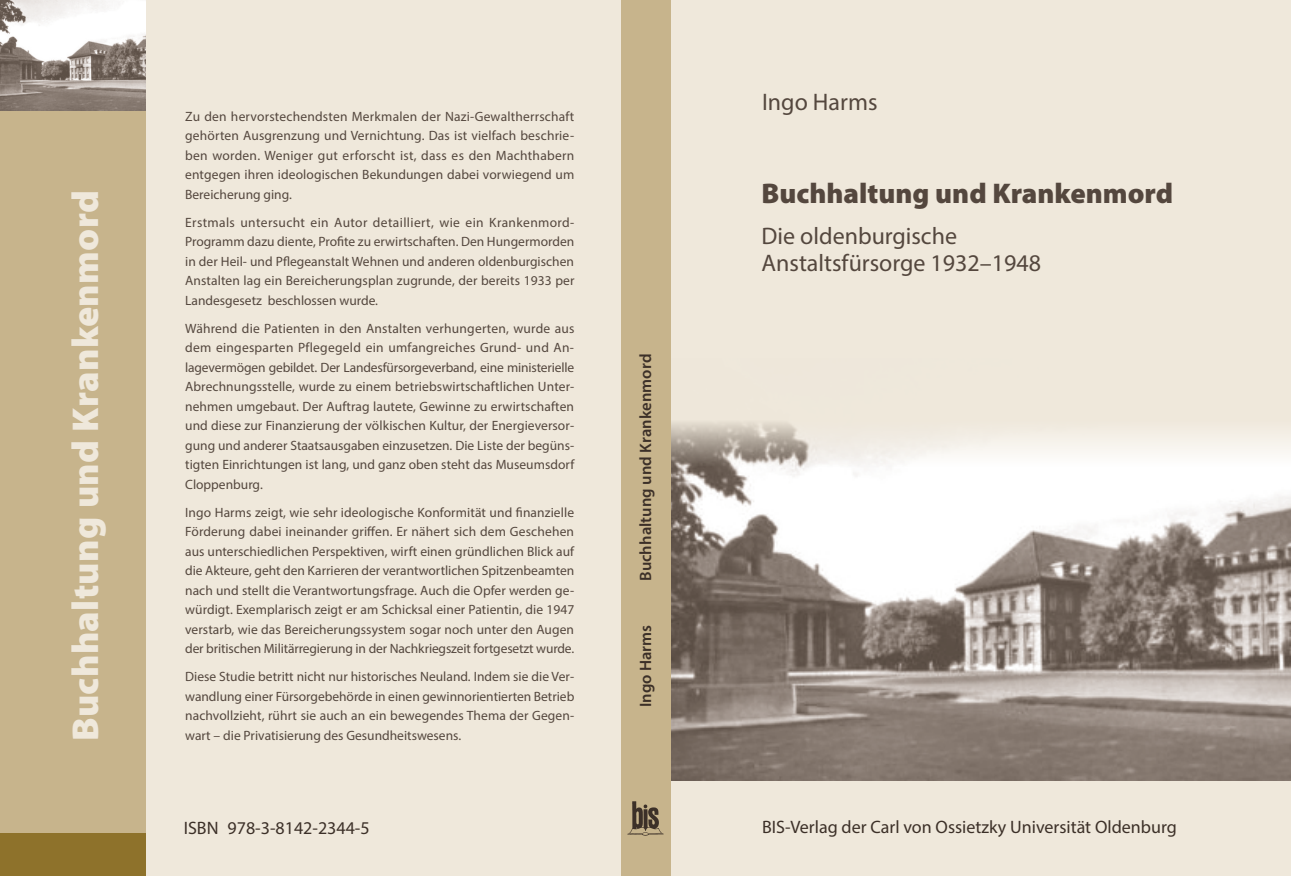
<style>
.page{position:relative;width:1291px;height:876px;background:#efe8db}
.page>*{position:absolute;margin:0;border:0;box-sizing:border-box;transform-origin:0 0}
.t1{font:900 37.5px "Myriad Pro";letter-spacing:.01em;color:#efe8db}
.t2{font:900 28.5px "Myriad Pro";color:#54473e}
.t3{font:24px "Myriad Pro";color:#54473e}
.t4{font:18px "Myriad Pro";color:#3c3028}
.t5{font:600 16.5px "Myriad Pro";letter-spacing:.005em;color:#3c3028}
.t6{font:13.5px/19.5px "Myriad Pro";color:#54473e;text-align:justify}
</style>
<div class="page">
<img style="left:670px;top:358px;width:621px;height:422px">
<div style="left:0;top:0;width:145px;height:876px;background:#c7b48c"></div>
<img style="left:0;top:0;width:145px;height:111px">
<div style="left:621px;top:0;width:49px;height:876px;background:#c7b48c"></div>
<img style="left:627px;top:802px;width:36px;height:33px">
<div style="left:0;top:834px;width:145px;height:42px;background:#8e722b"></div>
<p class="t1" style="left:64px;top:741px;width:553px;rotate:-90deg">Buchhaltung und Krankenmord</p>
<p class="t6" style="left:185px;top:106px;width:391px">Zu den hervorstechendsten Merkmalen der Nazi-Gewaltherrschaft gehörten Ausgrenzung und Vernichtung. Das ist vielfach beschrie&shy;ben worden. Weniger gut erforscht ist, dass es den Machthabern entgegen ihren ideologischen Bekundungen dabei vorwiegend um Bereicherung ging.</p>
<p class="t6" style="left:185px;top:212px;width:391px">Erstmals untersucht ein Autor detailliert, wie ein Krankenmord-Programm dazu diente, Profite zu erwirtschaften. Den Hungermorden in der Heil- und Pflegeanstalt Wehnen und anderen oldenburgischen Anstalten lag ein Bereicherungsplan zugrunde, der bereits 1933 per Landesgesetz beschlossen wurde.</p>
<p class="t6" style="left:185px;top:318px;width:391px">Während die Patienten in den Anstalten verhungerten, wurde aus dem eingesparten Pflegegeld ein umfangreiches Grund- und An&shy;lagevermögen gebildet. Der Landesfürsorgeverband, eine ministerielle Abrechnungsstelle, wurde zu einem betriebswirtschaftlichen Unter&shy;nehmen umgebaut. Der Auftrag lautete, Gewinne zu erwirtschaften und diese zur Finanzierung der völkischen Kultur, der Energieversor&shy;gung und anderer Staatsausgaben einzusetzen. Die Liste der begüns&shy;tigten Einrichtungen ist lang, und ganz oben steht das Museumsdorf Cloppenburg.</p>
<p class="t6" style="left:185px;top:502px;width:391px">Ingo Harms zeigt, wie sehr ideologische Konformität und finanzielle Förderung dabei ineinander griffen. Er nähert sich dem Geschehen aus unterschiedlichen Perspektiven, wirft einen gründlichen Blick auf die Akteure, geht den Karrieren der verantwortlichen Spitzenbeamten nach und stellt die Verantwortungsfrage. Auch die Opfer werden ge&shy;würdigt. Exemplarisch zeigt er am Schicksal einer Patientin, die 1947 verstarb, wie das Bereicherungssystem sogar noch unter den Augen der britischen Militärregierung in der Nachkriegszeit fortgesetzt wurde.</p>
<p class="t6" style="left:185px;top:667px;width:391px">Diese Studie betritt nicht nur historisches Neuland. Indem sie die Ver&shy;wandlung einer Fürsorgebehörde in einen gewinnorientierten Betrieb nachvollzieht, rührt sie auch an ein bewegendes Thema der Gegen&shy;wart – die Privatisierung des Gesundheitswesens.</p>
<p class="t4" style="left:184px;top:817px;width:187px">ISBN 978-3-8142-2344-5</p>
<p class="t5" style="left:635px;top:581px;width:229px;rotate:-90deg">Buchhaltung und Krankenmord</p>
<p class="t5" style="left:635px;top:707px;width:84px;rotate:-90deg">Ingo Harms</p>
<p class="t3" style="left:762px;top:88px;width:117px">Ingo Harms</p>
<p class="t2" style="left:762px;top:177px;width:413px">Buchhaltung und Krankenmord</p>
<p class="t3" style="left:762px;top:221px;width:197px">Die oldenburgische</p>
<p class="t3" style="left:762px;top:248px;width:281px">Anstaltsfürsorge 1932–1948</p>
<p class="t4" style="left:762px;top:816px;width:416px">BIS-Verlag der Carl von Ossietzky Universität Oldenburg</p>
</div>
